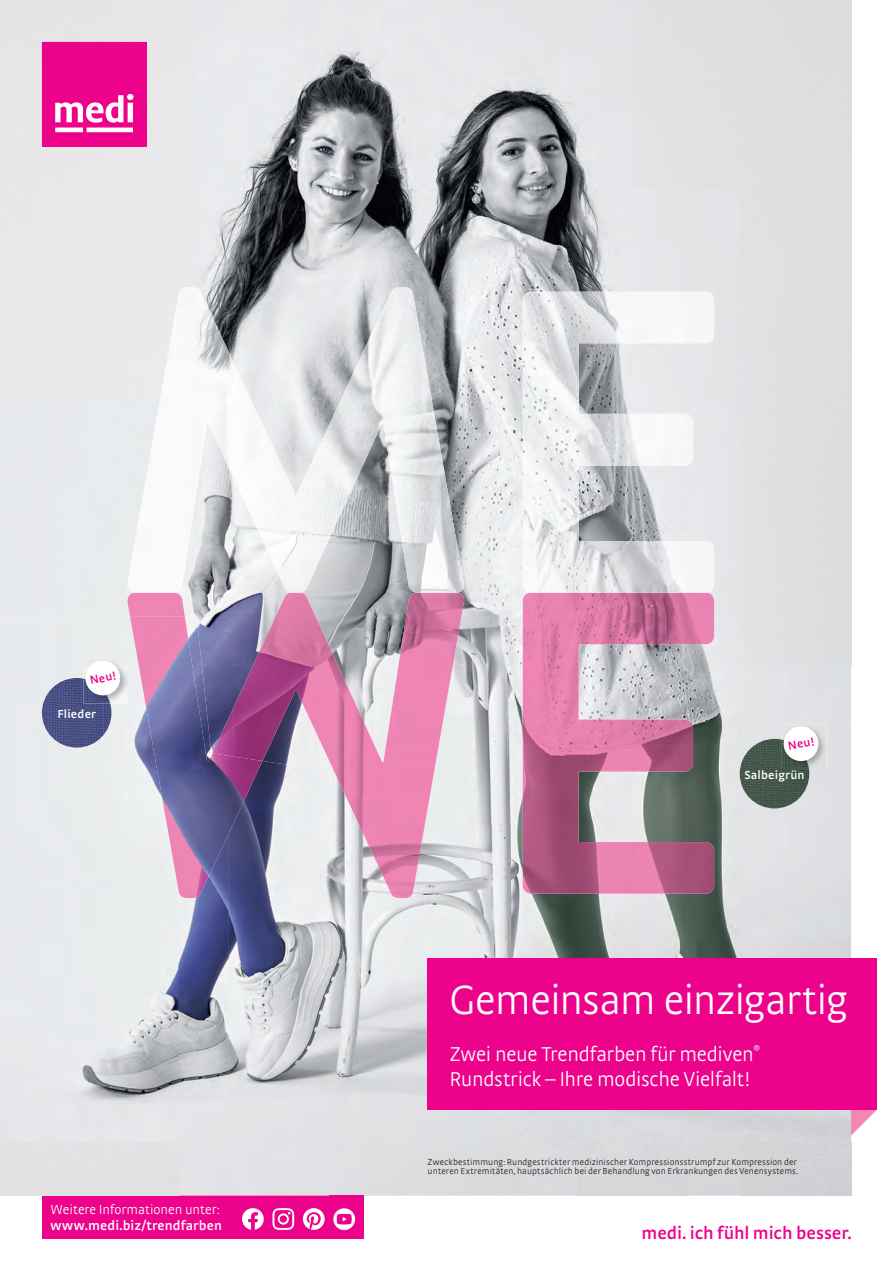
<style>
.page{position:relative;width:893px;height:1263px;background:#fff}
.page>*{position:absolute;margin:0;border:0;box-sizing:border-box;transform-origin:0 0}
.t1{font:300 42.9px "medi Strada Pro";letter-spacing:-.025em;color:#fff}
.t2{font:300 21.15px/24.9px "medi Strada Pro";letter-spacing:-.015em;color:#fff}
.t3{font:600 18.45px "medi Strada Pro";letter-spacing:-.005em;color:#ed028c}
.t4{font:300 13.8px "medi Strada Pro";color:#fff}
.t5{font:600 13.8px "medi Strada Pro";letter-spacing:.01em;color:#fff}
.t6{font:600 12.3px "medi Strada Pro";letter-spacing:.015em;color:#fff}
.t7{font:600 12.3px "medi Strada Pro";color:#ed028c}
.t8{font:300 9.15px/9.1px "medi Strada Pro";letter-spacing:.015em;color:#231f20}
</style>
<div class="page">
<img style="left:0;top:0;width:851px;height:188px">
<img style="left:0;top:188px;width:414px;height:424px">
<img style="left:414px;top:188px;width:328px;height:159px">
<img style="left:742px;top:188px;width:109px;height:1008px">
<img style="left:439px;top:347px;width:84px;height:477px">
<img style="left:687px;top:560px;width:55px;height:636px">
<img style="left:0;top:612px;width:393px;height:31px">
<img style="left:578px;top:894px;width:109px;height:302px">
<img style="left:329px;top:796px;width:30px;height:400px">
<img style="left:359px;top:824px;width:164px;height:372px">
<img style="left:523px;top:894px;width:55px;height:302px">
<img style="left:127px;top:593px;width:201px;height:50px">
<img style="left:393px;top:593px;width:321px;height:152px">
<img style="left:263px;top:643px;width:131px;height:153px">
<img style="left:393px;top:745px;width:46px;height:153px">
<img style="left:523px;top:745px;width:191px;height:149px">
<img style="left:346px;top:796px;width:48px;height:101px">
<img style="left:127px;top:287px;width:107px;height:306px">
<img style="left:340px;top:287px;width:107px;height:255px">
<img style="left:523px;top:292px;width:191px;height:301px">
<img style="left:233px;top:361px;width:54px;height:230px">
<img style="left:286px;top:401px;width:54px;height:192px">
<img style="left:447px;top:486px;width:18px;height:107px">
<img style="left:402px;top:542px;width:45px;height:51px">
<img style="left:135px;top:593px;width:572px;height:1px">
<div style="left:42px;top:1196px;width:322px;height:43px;background:#ed028c"></div>
<svg style="left:242px;top:1208px;width:22px;height:22px"></svg>
<svg style="left:272px;top:1208px;width:22px;height:22px"></svg>
<svg style="left:333px;top:1208px;width:22px;height:22px"></svg>
<svg style="left:337px;top:1214px;width:15px;height:10px"></svg>
<svg style="left:303px;top:1208px;width:22px;height:22px"></svg>
<svg style="left:851px;top:1109px;width:26px;height:26px"></svg>
<div style="left:427px;top:958px;width:450px;height:151px;background:#ed028c"></div>
<svg style="left:42px;top:42px;width:104px;height:104px;background:#ef229a"></svg>
<img style="left:0;top:616px;width:178px;height:580px">
<img style="left:229px;top:761px;width:100px;height:435px">
<img style="left:178px;top:898px;width:51px;height:298px">
<img style="left:130px;top:616px;width:133px;height:282px">
<img style="left:42px;top:678px;width:70px;height:70px">
<img style="left:740px;top:739px;width:69px;height:69px">
<img style="left:782px;top:724px;width:44px;height:45px">
<img style="left:782px;top:740px;width:27px;height:29px">
<svg style="left:783px;top:726px;width:36px;height:36px"></svg>
<img style="left:84px;top:659px;width:44px;height:44px">
<img style="left:84px;top:679px;width:26px;height:24px">
<svg style="left:85px;top:660px;width:36px;height:36px"></svg>
<h3 class="t7" style="left:88px;top:673px;width:28px;rotate:-11deg">Neu!</h3>
<h3 class="t6" style="left:57px;top:706px;width:40px">Flieder</h3>
<h3 class="t4" style="left:51px;top:1200px;width:171px">Weitere Informationen unter:</h3>
<h3 class="t5" style="left:51px;top:1216px;width:173px">www.medi.biz/trendfarben</h3>
<h3 class="t7" style="left:787px;top:738px;width:28px;rotate:-11deg">Neu!</h3>
<h3 class="t6" style="left:744px;top:766px;width:62px">Salbeigrün</h3>
<h1 class="t1" style="left:449px;top:973px;width:400px">Gemeinsam einzigartig</h1>
<h2 class="t2" style="left:449px;top:1041px;width:312px">Zwei neue Trendfarben für mediven<sup>®<br></sup>Rundstrick – Ihre modische Vielfalt!</h2>
<p class="t8" style="left:428px;top:1157px;width:372px">Zweckbestimmung: Rundgestrickter medizinischer Kompressionsstrumpf zur Kompression der unteren Extremitäten, hauptsächlich bei der Behandlung von Erkrankungen des Venensystems.</p>
<h3 class="t3" style="left:641px;top:1221px;width:212px">medi. ich fühl mich besser.</h3>
</div>
